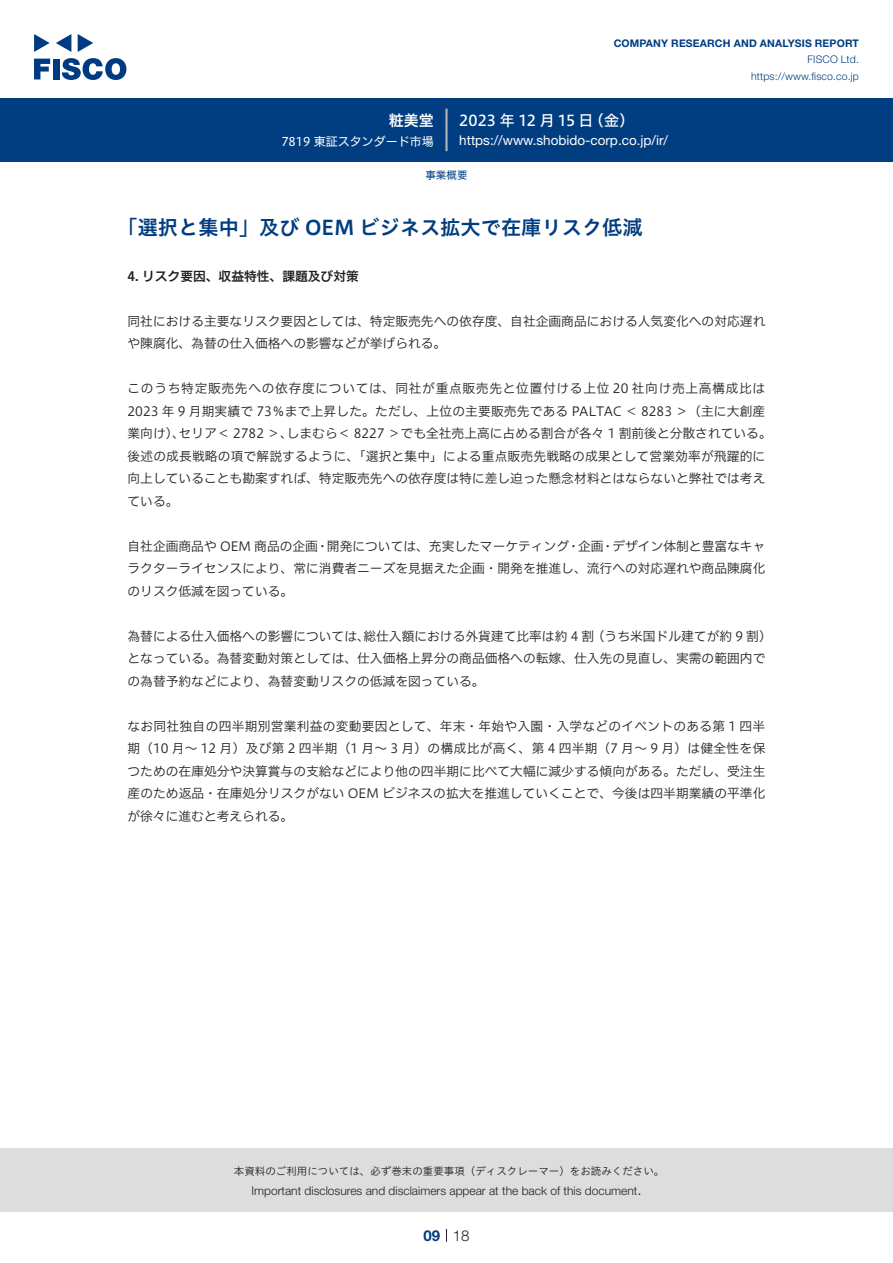
<style>
.page{position:relative;width:893px;height:1263px;background:#fff}
.page>*{position:absolute;margin:0;border:0;box-sizing:border-box;transform-origin:0 0}
.t1{font:20.25px "Hiragino UD Sans Std W6";color:#003d81}
.t2{font:15px "Hiragino UD Sans F Std N W5";letter-spacing:.005em;color:#fff}
.t3{font:300 15px "Helvetica Neue LT Std";color:#231f20}
.t4{font:15px "Hiragino UD Sans F Std N W6";color:#fff}
.t5{font:700 15px "Helvetica Neue LT Std";color:#003d81}
.t6{font:13.5px "Helvetica Neue LT Std";color:#fff}
.t7{font:12.75px/22.5px "Hiragino UD Sans F Std N W3";color:#231f20}
.t8{font:12.75px "Hiragino UD Sans F Std N W3";letter-spacing:.055em;color:#231f20}
.t9{font:12.75px "Hiragino UD Sans F Std N W6";color:#231f20}
.t10{font:300 12px "Helvetica Neue LT Std";color:#231f20}
.t11{font:12px "Hiragino UD Sans F Std N W4";color:#fff}
.t12{font:10.5px "Hiragino UD Sans Std W3";color:#231f20}
.t13{font:700 10.5px "Helvetica Neue LT Std";letter-spacing:.015em;color:#003d81}
.t14{font:300 10.5px/16.5px "Helvetica Neue LT Std";letter-spacing:.015em;color:#003d81;text-align:right}
.t15{font:10.5px "Hiragino UD Sans F Std N W4";color:#003d81}
</style>
<div class="page">
<div style="left:0;top:1148px;width:893px;height:64px;background:#ddd"></div>
<svg style="left:34px;top:59px;width:16px;height:20px"></svg>
<div style="left:53px;top:59px;width:6px;height:20px;background:#003a83"></div>
<svg style="left:62px;top:58px;width:64px;height:22px"></svg>
<svg style="left:34px;top:34px;width:16px;height:18px"></svg>
<svg style="left:78px;top:34px;width:15px;height:18px"></svg>
<svg style="left:56px;top:34px;width:15px;height:18px"></svg>
<div style="left:0;top:98px;width:893px;height:64px;background:#003d81"></div>
<hr style="left:445px;top:109px;width:3px;height:42px;background:#b5b5b6">
<svg style="left:446px;top:1229px;width:1px;height:13px"></svg>
<p class="t4" style="left:389px;top:109px;width:46px">粧美堂</p>
<p class="t11" style="left:281px;top:132px;width:154px">7819 東証スタンダード市場</p>
<p class="t13" style="left:614px;top:37px;width:247px">COMPANY RESEARCH AND ANALYSIS REPORT</p>
<p class="t14" style="left:751px;top:51px;width:109px">FISCO Ltd. https://www.fisco.co j p.</p>
<p class="t2" style="left:589px;top:109px;width:47px">（金(</p>
<p class="t2" style="left:459px;top:109px;width:136px">2023 年 12 月 15 日</p>
<p class="t6" style="left:459px;top:132px;width:210px">https://www.shobido-corp. c o j p. /i r/</p>
<p class="t15" style="left:425px;top:167px;width:43px">事業概要</p>
<h1 class="t1" style="left:117px;top:212px;width:527px">「選択と集中」及び OEM ビジネス拡大で在庫リスク低減</h1>
<p class="t9" style="left:128px;top:266px;width:233px">4. リスク要因、収益特性、課題及び対策</p>
<p class="t7" style="left:128px;top:309px;width:639px">同社における主要なリスク要因としては、特定販売先への依存度、自社企画商品における人気変化への対応遅れや陳腐化、為替の仕入価格への影響などが挙げられる。</p>
<p class="t8" style="left:128px;top:379px;width:639px">このうち特定販売先への依存度については、同社が重点販売先と位置付ける上位 20 社向け売上高構成比は</p>
<p class="t7" style="left:128px;top:399px;width:639px">2023 年 9 月期実績で 73％まで上昇した。ただし、上位の主要販売先である PALTAC ＜ 8283 ＞（主に大創産</p>
<p class="t7" style="left:287px;top:421px;width:487px">しまむら＜ 8227 ＞でも全社売上高に占める割合が各々 1 割前後と分散されている。</p>
<p class="t7" style="left:128px;top:421px;width:639px">業向け）、<br>後述の成長戦略の項で解説するように、「選択と集中」による重点販売先戦略の成果として営業効率が飛躍的に向上していることも勘案すれば、特定販売先への依存度は特に差し迫った懸念材料とはならないと弊社では考えている。</p>
<p class="t7" style="left:612px;top:534px;width:154px">デザイン体制と豊富なキャ</p>
<p class="t7" style="left:179px;top:421px;width:115px">セリア＜ 2782 ＞、</p>
<p class="t7" style="left:327px;top:534px;width:244px">開発については、充実したマーケティング</p>
<p class="t7" style="left:128px;top:534px;width:639px">自社企画商品や OEM 商品の企画<br>ラクターライセンスにより、常に消費者ニーズを見据えた企画・開発を推進し、流行への対応遅れや商品陳腐化のリスク低減を図っている。</p>
<p class="t7" style="left:592px;top:624px;width:181px">（うち米国ドル建てが約 9 割(</p>
<p class="t7" style="left:578px;top:534px;width:27px">企画</p>
<p class="t7" style="left:316px;top:534px;width:14px">・</p>
<p class="t7" style="left:567px;top:534px;width:14px">・</p>
<p class="t7" style="left:602px;top:534px;width:14px">・</p>
<p class="t7" style="left:128px;top:624px;width:639px">為替による仕入価格への影響については、<br>となっている。為替変動対策としては、仕入価格上昇分の商品価格への転嫁、仕入先の見直し、実需の範囲内での為替予約などにより、為替変動リスクの低減を図っている。</p>
<p class="t7" style="left:128px;top:714px;width:639px;text-align:justify">なお同社独自の四半期別営業利益の変動要因として、年末・年始や入園・入学などのイベントのある第 1 四半期（10 月～ 12 月）及び第 2 四半期（1 月～ 3 月）の構成比が高く、第 4 四半期（7 月～ 9 月）は健全性を保つための在庫処分や決算賞与の支給などにより他の四半期に比べて大幅に減少する傾向がある。ただし、受注生産のため返品・在庫処分リスクがない OEM ビジネスの拡大を推進していくことで、今後は四半期業績の平準化が徐々に進むと考えられる。</p>
<p class="t7" style="left:363px;top:624px;width:232px">総仕入額における外貨建て比率は約 4 割</p>
<p class="t12" style="left:234px;top:1163px;width:432px">本資料のご利用については、必ず巻末の重要事項（ディスクレーマー）をお読みください。</p>
<p class="t3" style="left:637px;top:1180px;width:6px">.</p>
<p class="t10" style="left:251px;top:1183px;width:387px">Important disclosures and disclaimers appear at the back of this document</p>
<p class="t5" style="left:423px;top:1226px;width:18px">09</p>
<p class="t3" style="left:453px;top:1226px;width:18px">18</p>
</div>
